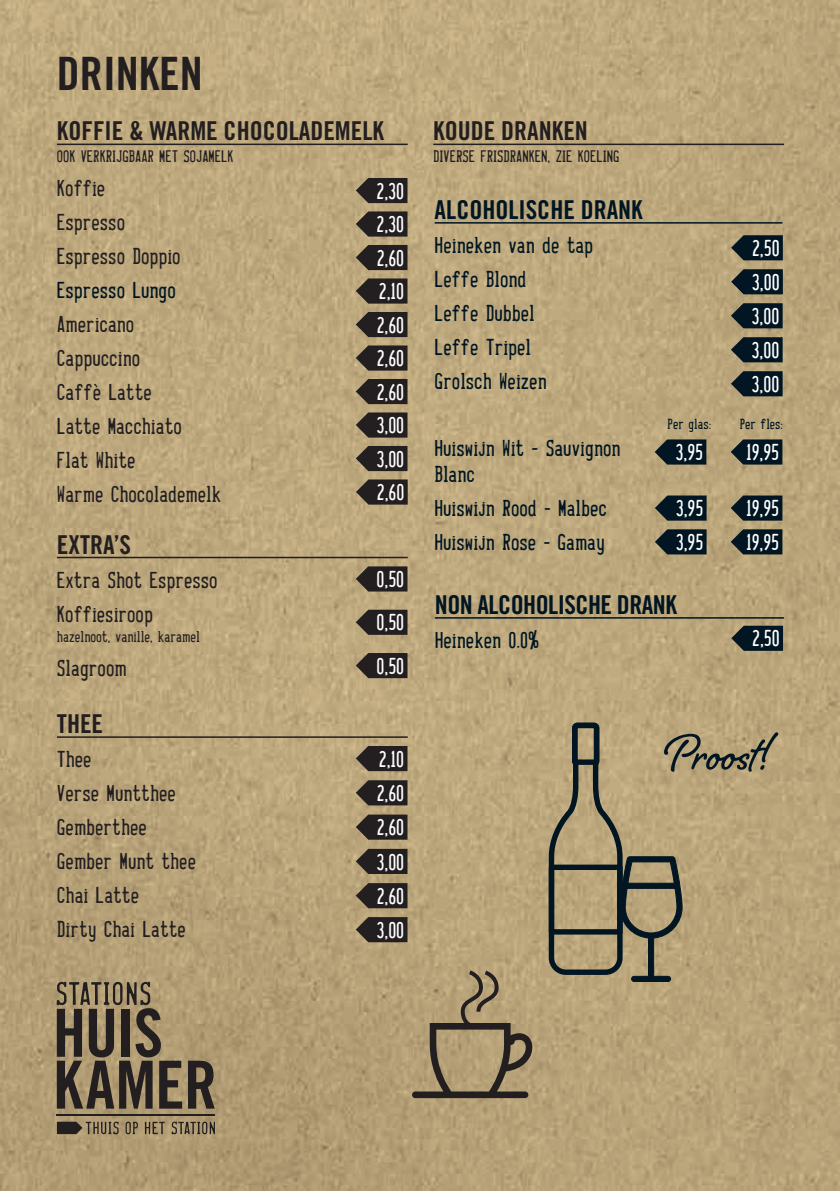
<style>
.page{position:relative;width:840px;height:1191px;background:#fff}
.page>*{position:absolute;margin:0;border:0;box-sizing:border-box;transform-origin:0 0}
.t1{font:700 64.6px "Shelby W00";letter-spacing:-.01em;color:#011622}
.t2{font:46px "Trade Gothic LT Std Bd Cn 20";color:#231f20}
.t3{font:26px "Trade Gothic LT Std Bd Cn 20";color:#231f20}
.t4{font:26px "Trade Gothic LT Std Bd Cn 20";letter-spacing:-.02em;color:#011622}
.t5{font:26px "Trade Gothic LT Std Bd Cn 20";color:#011622}
.t6{font:22px/34px "My Font";color:#231f20}
.t7{font:22px/34px "My Font";color:#011622}
.t8{font:22px/34px "My Font";color:#fff}
.t9{font:16px "My Font";color:#231f20}
.t10{font:15px "My Font";color:#231f20}
.t11{font:14px "My Font";color:#011622}
</style>
<div class="page">
<img style="left:0;top:0;width:839px;height:1191px">
<hr style="left:433px;top:144px;width:350px;height:1px;background:#231f20">
<svg style="left:412px;top:968px;width:121px;height:130px;background:#9a8867"></svg>
<hr style="left:57px;top:144px;width:350px;height:1px;background:#231f20">
<hr style="left:434px;top:222px;width:348px;height:2px;background:#011622">
<hr style="left:434px;top:617px;width:349px;height:1px;background:#011622">
<svg style="left:731px;top:625px;width:51px;height:26px"></svg>
<svg style="left:730px;top:439px;width:52px;height:25px"></svg>
<svg style="left:730px;top:495px;width:52px;height:25px"></svg>
<svg style="left:730px;top:529px;width:52px;height:25px"></svg>
<svg style="left:654px;top:439px;width:52px;height:25px"></svg>
<svg style="left:654px;top:529px;width:52px;height:25px"></svg>
<svg style="left:730px;top:235px;width:52px;height:25px"></svg>
<svg style="left:730px;top:269px;width:52px;height:25px"></svg>
<svg style="left:730px;top:371px;width:52px;height:25px"></svg>
<svg style="left:730px;top:303px;width:52px;height:25px"></svg>
<svg style="left:730px;top:337px;width:52px;height:25px"></svg>
<svg style="left:654px;top:495px;width:52px;height:25px"></svg>
<svg style="left:545px;top:720px;width:137px;height:262px;background:#9c8e6d"></svg>
<svg style="left:355px;top:178px;width:52px;height:25px"></svg>
<svg style="left:355px;top:312px;width:52px;height:25px"></svg>
<svg style="left:355px;top:211px;width:52px;height:26px"></svg>
<svg style="left:355px;top:278px;width:52px;height:25px"></svg>
<svg style="left:355px;top:345px;width:52px;height:25px"></svg>
<svg style="left:355px;top:412px;width:52px;height:25px"></svg>
<svg style="left:355px;top:245px;width:52px;height:25px"></svg>
<hr style="left:57px;top:736px;width:350px;height:2px;background:#231f20">
<svg style="left:355px;top:746px;width:52px;height:25px"></svg>
<svg style="left:355px;top:849px;width:52px;height:25px"></svg>
<svg style="left:355px;top:780px;width:52px;height:25px"></svg>
<svg style="left:355px;top:883px;width:52px;height:25px"></svg>
<svg style="left:355px;top:917px;width:52px;height:25px"></svg>
<svg style="left:355px;top:814px;width:52px;height:25px"></svg>
<hr style="left:57px;top:557px;width:350px;height:1px;background:#231f20">
<svg style="left:355px;top:566px;width:52px;height:25px"></svg>
<svg style="left:355px;top:609px;width:52px;height:26px"></svg>
<svg style="left:355px;top:653px;width:52px;height:25px"></svg>
<svg style="left:355px;top:379px;width:52px;height:25px"></svg>
<svg style="left:355px;top:446px;width:52px;height:25px"></svg>
<svg style="left:356px;top:479px;width:51px;height:25px"></svg>
<svg style="left:57px;top:981px;width:125px;height:127px;background:#74664f"></svg>
<svg style="left:188px;top:1060px;width:27px;height:48px"></svg>
<hr style="left:57px;top:1114px;width:158px;height:1px;background:#231f20">
<svg style="left:125px;top:1121px;width:13px;height:13px"></svg>
<svg style="left:145px;top:1121px;width:20px;height:13px"></svg>
<svg style="left:171px;top:1121px;width:44px;height:13px"></svg>
<svg style="left:57px;top:1121px;width:62px;height:13px"></svg>
<h2 class="t2" style="left:57px;top:46px;width:147px">DRINKEN</h2>
<p class="t3" style="left:57px;top:115px;width:328px">KOFFIE &amp; WARME CHOCOLADEMELK</p>
<p class="t9" style="left:57px;top:147px;width:178px">OOK VERKRIJGBAAR MET SOJAMELK</p>
<p class="t6" style="left:57px;top:171px;width:125px">Koffie<br>Espresso<br>Espresso Doppio</p>
<p class="t7" style="left:57px;top:273px;width:120px">Espresso Lungo</p>
<p class="t6" style="left:57px;top:307px;width:166px">Americano<br>Cappuccino<br>Caffè Latte<br>Latte Macchiato<br>Flat White<br>Warme Chocolademelk</p>
<p class="t8" style="left:376px;top:174px;width:29px">2,30</p>
<p class="t8" style="left:376px;top:207px;width:29px">2,30</p>
<p class="t8" style="left:376px;top:241px;width:29px">2,60</p>
<p class="t8" style="left:379px;top:274px;width:27px">2,10</p>
<p class="t8" style="left:376px;top:308px;width:29px">2,60</p>
<p class="t8" style="left:376px;top:341px;width:29px">2,60</p>
<p class="t8" style="left:376px;top:375px;width:29px">2,60</p>
<p class="t8" style="left:376px;top:408px;width:29px">3,00</p>
<p class="t8" style="left:376px;top:442px;width:30px;line-height:33.4px">3,00<br>2,60</p>
<p class="t3" style="left:57px;top:528px;width:76px">EXTRA’S</p>
<p class="t6" style="left:57px;top:562px;width:162px">Extra Shot Espresso<br>Koffiesiroop</p>
<p class="t10" style="left:57px;top:627px;width:144px">hazelnoot, vanille, karamel</p>
<p class="t6" style="left:57px;top:650px;width:71px">Slagroom</p>
<p class="t8" style="left:376px;top:557px;width:29px;line-height:43.2px;text-align:justify">0,50<br>0,50<br>0,50</p>
<p class="t3" style="left:57px;top:708px;width:48px">THEE</p>
<p class="t6" style="left:57px;top:742px;width:140px">Thee<br>Verse Muntthee<br>Gemberthee<br>Gember Munt thee<br>Chai Latte<br>Dirty Chai Latte</p>
<p class="t8" style="left:379px;top:741px;width:27px">2,10</p>
<p class="t8" style="left:376px;top:776px;width:29px">2,60</p>
<p class="t8" style="left:376px;top:810px;width:29px">2,60</p>
<p class="t8" style="left:376px;top:844px;width:29px">3,00</p>
<p class="t8" style="left:376px;top:879px;width:29px">2,60<br>3,00</p>
<p class="t3" style="left:433px;top:115px;width:156px">KOUDE DRANKEN</p>
<p class="t9" style="left:433px;top:147px;width:187px">DIVERSE FRISDRANKEN, ZIE KOELING</p>
<p class="t5" style="left:434px;top:194px;width:209px">ALCOHOLISCHE DRANK</p>
<p class="t7" style="left:434px;top:228px;width:160px">Heineken van de tap<br>Leffe Blond<br>Leffe Dubbel<br>Leffe Tripel<br>Grolsch Weizen</p>
<p class="t7" style="left:434px;top:435px;width:188px;line-height:26px">Huiswijn Wit – Sauvignon<br>Blanc</p>
<p class="t7" style="left:434px;top:491px;width:174px">Huiswijn Rood – Malbec<br>Huiswijn Rose – Gamay</p>
<p class="t8" style="left:751px;top:231px;width:29px">2,50<br>3,00</p>
<p class="t8" style="left:751px;top:299px;width:29px">3,00<br>3,00</p>
<p class="t8" style="left:751px;top:367px;width:29px">3,00</p>
<p class="t11" style="left:667px;top:415px;width:45px">Per glas:</p>
<p class="t11" style="left:739px;top:415px;width:45px">Per fles:</p>
<p class="t8" style="left:675px;top:435px;width:29px">3,95</p>
<p class="t8" style="left:675px;top:491px;width:29px">3,95</p>
<p class="t8" style="left:675px;top:525px;width:29px">3,95</p>
<p class="t8" style="left:745px;top:435px;width:35px">19,95</p>
<p class="t8" style="left:745px;top:491px;width:35px">19,95<br>19,95</p>
<p class="t4" style="left:434px;top:589px;width:243px">NON ALCOHOLISCHE DRANK</p>
<p class="t7" style="left:434px;top:623px;width:106px">Heineken 0.0%</p>
<p class="t8" style="left:751px;top:621px;width:29px">2,50</p>
<h1 class="t1" style="left:667px;top:709px;width:102px">Proost!</h1>
</div>
